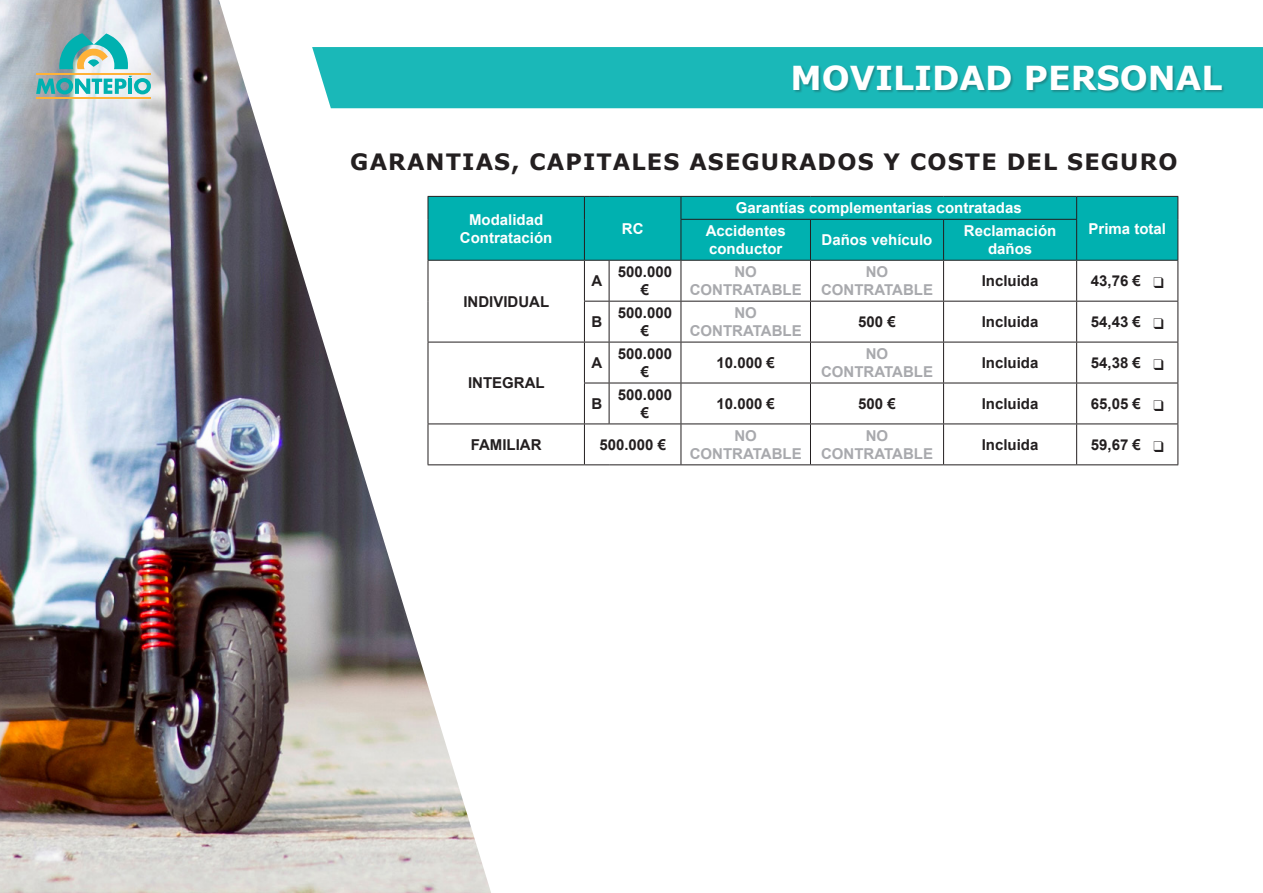
<style>
.page{position:relative;width:1263px;height:893px;background:#fff}
.page>*{position:absolute;margin:0;border:0;box-sizing:border-box;transform-origin:0 0}
.t1{font:700 33px "Verdana";color:#fff}
.t2{font:700 22.5px "Verdana";letter-spacing:.05em;color:#231f20}
.t3{font:700 15px/18px "Arial";color:#231f20;text-align:center}
.t4{font:700 15px/18px "Arial";color:#fff;text-align:center}
.t5{font:700 15px/18px "Arial";color:#a8a9ad;text-align:center}
</style>
<div class="page">
<div style="left:491px;top:47px;width:772px;height:61px;background:#1ab8b8"></div>
<div style="left:793px;top:66px;width:432px;height:28px;background:#231f20;opacity:.3"></div>
<img style="left:0;top:0;width:491px;height:893px">
<svg style="left:59px;top:33px;width:70px;height:36px;background:#74c0b5"></svg>
<svg style="left:36px;top:76px;width:115px;height:18px;background:#68c3c5"></svg>
<hr style="left:36px;top:73px;width:115px;height:2px;background:#ffb238">
<hr style="left:36px;top:97px;width:115px;height:2px;background:#ffb238">
<div style="left:429px;top:197px;width:748px;height:63px;background:#00b1b0"></div>
<hr style="left:428px;top:196px;width:156px;height:1px;background:#231f20">
<svg style="left:428px;top:197px;width:1px;height:22px"></svg>
<svg style="left:584px;top:196px;width:25px;height:23px"></svg>
<hr style="left:609px;top:196px;width:72px;height:1px;background:#231f20">
<hr style="left:428px;top:219px;width:1px;height:41px;background:#231f20">
<hr style="left:584px;top:219px;width:1px;height:41px;background:#231f20">
<hr style="left:681px;top:196px;width:129px;height:1px;background:#231f20">
<svg style="left:681px;top:197px;width:1px;height:22px"></svg>
<hr style="left:810px;top:196px;width:133px;height:1px;background:#231f20">
<hr style="left:943px;top:196px;width:134px;height:1px;background:#231f20">
<hr style="left:1077px;top:196px;width:101px;height:1px;background:#231f20">
<svg style="left:1076px;top:197px;width:1px;height:22px"></svg>
<svg style="left:1177px;top:197px;width:1px;height:22px"></svg>
<hr style="left:1177px;top:219px;width:1px;height:41px;background:#231f20">
<hr style="left:681px;top:219px;width:129px;height:1px;background:#231f20">
<hr style="left:681px;top:220px;width:1px;height:40px;background:#231f20">
<hr style="left:810px;top:219px;width:133px;height:1px;background:#231f20">
<hr style="left:810px;top:220px;width:1px;height:40px;background:#231f20">
<hr style="left:943px;top:219px;width:134px;height:1px;background:#231f20">
<hr style="left:943px;top:220px;width:1px;height:40px;background:#231f20">
<hr style="left:1076px;top:220px;width:1px;height:40px;background:#231f20">
<hr style="left:428px;top:260px;width:156px;height:1px;background:#231f20">
<hr style="left:428px;top:261px;width:1px;height:40px;background:#231f20">
<hr style="left:428px;top:301px;width:1px;height:41px;background:#231f20">
<svg style="left:584px;top:260px;width:25px;height:1px"></svg>
<hr style="left:584px;top:261px;width:1px;height:40px;background:#231f20">
<hr style="left:609px;top:260px;width:72px;height:1px;background:#231f20">
<hr style="left:609px;top:261px;width:1px;height:40px;background:#231f20">
<hr style="left:681px;top:260px;width:129px;height:1px;background:#231f20">
<hr style="left:681px;top:261px;width:1px;height:40px;background:#231f20">
<hr style="left:810px;top:260px;width:133px;height:1px;background:#231f20">
<hr style="left:810px;top:261px;width:1px;height:40px;background:#231f20">
<hr style="left:943px;top:260px;width:134px;height:1px;background:#231f20">
<hr style="left:943px;top:261px;width:1px;height:40px;background:#231f20">
<hr style="left:1077px;top:260px;width:101px;height:1px;background:#231f20">
<hr style="left:1076px;top:261px;width:1px;height:40px;background:#231f20">
<hr style="left:1177px;top:261px;width:1px;height:40px;background:#231f20">
<svg style="left:584px;top:301px;width:25px;height:1px"></svg>
<hr style="left:584px;top:302px;width:1px;height:40px;background:#231f20">
<hr style="left:609px;top:301px;width:72px;height:1px;background:#231f20">
<hr style="left:609px;top:302px;width:1px;height:40px;background:#231f20">
<hr style="left:681px;top:301px;width:129px;height:1px;background:#231f20">
<hr style="left:681px;top:302px;width:1px;height:40px;background:#231f20">
<hr style="left:810px;top:301px;width:133px;height:1px;background:#231f20">
<hr style="left:810px;top:302px;width:1px;height:40px;background:#231f20">
<hr style="left:943px;top:301px;width:134px;height:1px;background:#231f20">
<hr style="left:943px;top:302px;width:1px;height:40px;background:#231f20">
<hr style="left:1077px;top:301px;width:101px;height:1px;background:#231f20">
<hr style="left:1076px;top:302px;width:1px;height:40px;background:#231f20">
<hr style="left:1177px;top:302px;width:1px;height:40px;background:#231f20">
<hr style="left:428px;top:342px;width:156px;height:1px;background:#231f20">
<hr style="left:428px;top:342px;width:1px;height:41px;background:#231f20">
<hr style="left:428px;top:383px;width:1px;height:41px;background:#231f20">
<svg style="left:585px;top:342px;width:24px;height:1px"></svg>
<hr style="left:584px;top:342px;width:1px;height:41px;background:#231f20">
<hr style="left:609px;top:342px;width:72px;height:1px;background:#231f20">
<hr style="left:609px;top:342px;width:1px;height:41px;background:#231f20">
<hr style="left:681px;top:342px;width:129px;height:1px;background:#231f20">
<hr style="left:681px;top:342px;width:1px;height:41px;background:#231f20">
<hr style="left:810px;top:342px;width:133px;height:1px;background:#231f20">
<hr style="left:810px;top:342px;width:1px;height:41px;background:#231f20">
<hr style="left:943px;top:342px;width:134px;height:1px;background:#231f20">
<hr style="left:943px;top:342px;width:1px;height:41px;background:#231f20">
<hr style="left:1077px;top:342px;width:101px;height:1px;background:#231f20">
<hr style="left:1076px;top:342px;width:1px;height:41px;background:#231f20">
<hr style="left:1177px;top:342px;width:1px;height:41px;background:#231f20">
<svg style="left:585px;top:383px;width:24px;height:1px"></svg>
<hr style="left:584px;top:383px;width:1px;height:41px;background:#231f20">
<hr style="left:609px;top:383px;width:72px;height:1px;background:#231f20">
<hr style="left:609px;top:383px;width:1px;height:41px;background:#231f20">
<hr style="left:681px;top:383px;width:129px;height:1px;background:#231f20">
<hr style="left:681px;top:383px;width:1px;height:41px;background:#231f20">
<hr style="left:810px;top:383px;width:133px;height:1px;background:#231f20">
<hr style="left:810px;top:383px;width:1px;height:41px;background:#231f20">
<hr style="left:943px;top:383px;width:134px;height:1px;background:#231f20">
<hr style="left:943px;top:383px;width:1px;height:41px;background:#231f20">
<hr style="left:1077px;top:383px;width:101px;height:1px;background:#231f20">
<hr style="left:1076px;top:383px;width:1px;height:41px;background:#231f20">
<hr style="left:1177px;top:383px;width:1px;height:41px;background:#231f20">
<hr style="left:428px;top:424px;width:156px;height:1px;background:#231f20">
<hr style="left:428px;top:424px;width:1px;height:40px;background:#231f20">
<svg style="left:585px;top:424px;width:24px;height:1px"></svg>
<hr style="left:584px;top:424px;width:1px;height:40px;background:#231f20">
<hr style="left:609px;top:424px;width:72px;height:1px;background:#231f20">
<hr style="left:681px;top:424px;width:129px;height:1px;background:#231f20">
<hr style="left:681px;top:424px;width:1px;height:40px;background:#231f20">
<hr style="left:810px;top:424px;width:133px;height:1px;background:#231f20">
<hr style="left:810px;top:424px;width:1px;height:40px;background:#231f20">
<hr style="left:943px;top:424px;width:134px;height:1px;background:#231f20">
<hr style="left:943px;top:424px;width:1px;height:40px;background:#231f20">
<hr style="left:1077px;top:424px;width:101px;height:1px;background:#231f20">
<hr style="left:1076px;top:424px;width:1px;height:40px;background:#231f20">
<hr style="left:1177px;top:424px;width:1px;height:40px;background:#231f20">
<hr style="left:428px;top:464px;width:156px;height:1px;background:#231f20">
<svg style="left:584px;top:464px;width:25px;height:1px"></svg>
<hr style="left:609px;top:464px;width:72px;height:1px;background:#231f20">
<hr style="left:681px;top:464px;width:129px;height:1px;background:#231f20">
<hr style="left:810px;top:464px;width:133px;height:1px;background:#231f20">
<hr style="left:943px;top:464px;width:134px;height:1px;background:#231f20">
<hr style="left:1077px;top:464px;width:101px;height:1px;background:#231f20">
<p class="t1" style="left:791px;top:57px;width:433px">MOVILIDAD PERSONAL</p>
<p class="t2" style="left:350px;top:147px;width:829px">GARANTIAS, CAPITALES ASEGURADOS Y COSTE DEL SEGURO</p>
<p class="t4" style="left:460px;top:211px;width:94px">Modalidad<br>Contratación</p>
<p class="t4" style="left:622px;top:220px;width:23px">RC</p>
<p class="t4" style="left:736px;top:200px;width:287px">Garantías complementarias contratadas</p>
<p class="t4" style="left:706px;top:222px;width:82px">Accidentes</p>
<p class="t4" style="left:1088px;top:220px;width:79px">Prima total</p>
<p class="t4" style="left:709px;top:240px;width:75px">conductor</p>
<p class="t4" style="left:821px;top:231px;width:112px">Daños vehículo</p>
<p class="t4" style="left:964px;top:222px;width:94px">Reclamación daños</p>
<p class="t3" style="left:463px;top:293px;width:87px">INDIVIDUAL</p>
<p class="t3" style="left:468px;top:375px;width:78px">INTEGRAL</p>
<p class="t3" style="left:592px;top:272px;width:12px">A</p>
<p class="t3" style="left:618px;top:263px;width:56px">500.000 €</p>
<p class="t5" style="left:690px;top:263px;width:113px">NO<br>CONTRATABLE</p>
<p class="t5" style="left:821px;top:263px;width:113px">NO<br>CONTRATABLE</p>
<p class="t3" style="left:982px;top:272px;width:58px">Incluida</p>
<p class="t3" style="left:1091px;top:273px;width:74px">43,76 € ❑</p>
<p class="t3" style="left:591px;top:313px;width:12px">B</p>
<p class="t3" style="left:618px;top:304px;width:56px">500.000 €</p>
<p class="t5" style="left:690px;top:304px;width:113px">NO<br>CONTRATABLE</p>
<p class="t3" style="left:858px;top:313px;width:39px">500 €</p>
<p class="t3" style="left:982px;top:313px;width:58px">Incluida</p>
<p class="t3" style="left:1091px;top:314px;width:74px">54,43 € ❑</p>
<p class="t3" style="left:592px;top:354px;width:12px">A</p>
<p class="t3" style="left:618px;top:345px;width:56px">500.000 €</p>
<p class="t3" style="left:716px;top:354px;width:60px">10.000 €</p>
<p class="t5" style="left:821px;top:345px;width:113px">NO<br>CONTRATABLE</p>
<p class="t3" style="left:982px;top:354px;width:58px">Incluida</p>
<p class="t3" style="left:1091px;top:354px;width:74px">54,38 € ❑</p>
<p class="t3" style="left:591px;top:395px;width:12px">B</p>
<p class="t3" style="left:618px;top:386px;width:56px">500.000 €</p>
<p class="t3" style="left:716px;top:395px;width:60px">10.000 €</p>
<p class="t3" style="left:858px;top:395px;width:39px">500 €</p>
<p class="t3" style="left:982px;top:395px;width:58px">Incluida</p>
<p class="t3" style="left:1091px;top:395px;width:74px">65,05 € ❑</p>
<p class="t3" style="left:471px;top:436px;width:72px">FAMILIAR</p>
<p class="t3" style="left:599px;top:436px;width:68px">500.000 €</p>
<p class="t5" style="left:690px;top:427px;width:113px">NO<br>CONTRATABLE</p>
<p class="t5" style="left:821px;top:427px;width:113px">NO<br>CONTRATABLE</p>
<p class="t3" style="left:982px;top:436px;width:58px">Incluida</p>
<p class="t3" style="left:1091px;top:436px;width:74px">59,67 € ❑</p>
</div>
